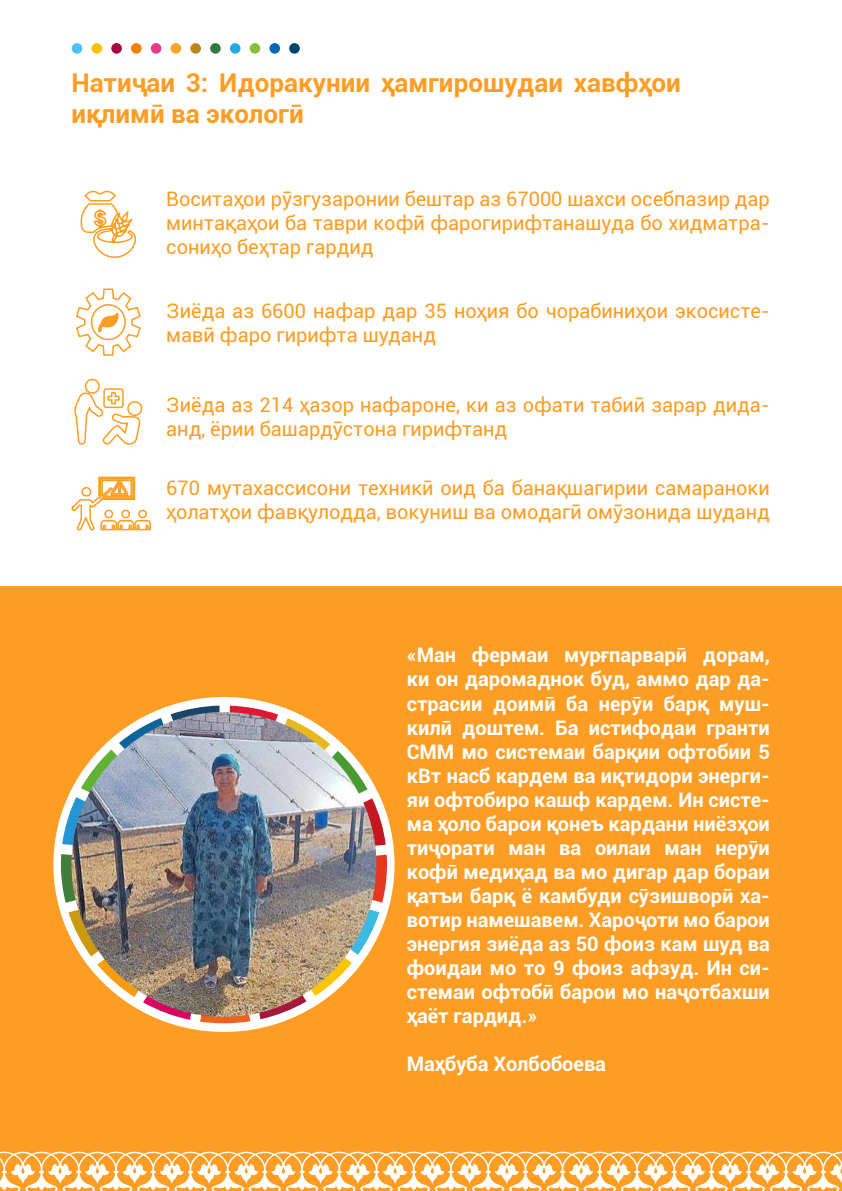
<style>
.page{position:relative;width:842px;height:1191px;background:#fff}
.page>*{position:absolute;margin:0;border:0;box-sizing:border-box;transform-origin:0 0}
.t1{font:700 26px/31.2px "Roboto";color:#fd9d24}
.t2{font:700 20px/24px "Roboto";color:#fff;text-align:justify}
.t3{font:20px/24px "Roboto";color:#fd9d24}
</style>
<div class="page">
<div style="left:0;top:586px;width:841px;height:605px;background:#fd9d24"></div>
<svg style="left:61px;top:705px;width:326px;height:318px"></svg>
<svg style="left:74px;top:190px;width:69px;height:255px"></svg>
<svg style="left:71px;top:476px;width:80px;height:55px"></svg>
<img style="left:71px;top:712px;width:305px;height:304px;border-radius:152px">
<svg style="left:0;top:1151px;width:841px;height:40px"></svg>
<div style="left:91px;top:43px;width:11px;height:11px;background:#fcc000;border-radius:50%"></div>
<div style="left:131px;top:43px;width:11px;height:11px;background:#f07f09;border-radius:50%"></div>
<div style="left:170px;top:43px;width:11px;height:11px;background:#f7a427;border-radius:50%"></div>
<div style="left:210px;top:43px;width:11px;height:11px;background:#327a3e;border-radius:50%"></div>
<div style="left:72px;top:43px;width:10px;height:11px;background:#4dc2ef;border-radius:50%"></div>
<div style="left:111px;top:43px;width:11px;height:11px;background:#a40a3f;border-radius:50%"></div>
<div style="left:151px;top:43px;width:10px;height:11px;background:#e73b8e;border-radius:50%"></div>
<div style="left:190px;top:43px;width:11px;height:11px;background:#b9871d;border-radius:50%"></div>
<div style="left:230px;top:43px;width:10px;height:11px;background:#22aae2;border-radius:50%"></div>
<div style="left:269px;top:43px;width:11px;height:11px;background:#0069b2;border-radius:50%"></div>
<div style="left:249px;top:43px;width:11px;height:11px;background:#89be38;border-radius:50%"></div>
<div style="left:289px;top:43px;width:11px;height:11px;background:#00466c;border-radius:50%"></div>
<h1 class="t1" style="left:71px;top:66px;width:610px">Натиҷаи 3: Идоракунии ҳамгирошудаи хавфҳои иқлимӣ ва экологӣ</h1>
<p class="t3" style="left:166px;top:186px;width:605px;text-align:justify">Воситаҳои рӯзгузаронии бештар аз 67000 шахси осебпазир дар минтақаҳои ба таври кофӣ фарогирифтанашуда бо хидматра&shy;сониҳо беҳтар гардид</p>
<p class="t3" style="left:166px;top:298px;width:605px">Зиёда аз 6600 нафар дар 35 ноҳия бо чорабиниҳои экосисте&shy;мавӣ фаро гирифта шуданд</p>
<p class="t3" style="left:166px;top:392px;width:605px">Зиёда аз 214 ҳазор нафароне, ки аз офати табиӣ зарар дида&shy;анд, ёрии башардӯстона гирифтанд</p>
<p class="t3" style="left:166px;top:475px;width:605px">670 мутахассисони техникӣ оид ба банақшагирии самараноки ҳолатҳои фавқулодда, вокуниш ва омодагӣ омӯзонида шуданд</p>
<p class="t2" style="left:406px;top:642px;width:364px">«Ман фермаи мурғпарварӣ дорам, ки он даромаднок буд, аммо дар да&shy;страсии доимӣ ба нерӯи барқ муш&shy;килӣ доштем. Ба истифодаи гранти СММ мо системаи барқии офтобии 5 кВт насб кардем ва иқтидори энерги&shy;яи офтобиро кашф кардем. Ин систе&shy;ма ҳоло барои қонеъ кардани ниёзҳои тиҷорати ман ва оилаи ман нерӯи кофӣ медиҳад ва мо дигар дар бораи қатъи барқ ё камбуди сӯзишворӣ ха&shy;вотир намешавем. Хароҷоти мо барои энергия зиёда аз 50 фоиз кам шуд ва фоидаи мо то 9 фоиз афзуд. Ин си&shy;стемаи офтобӣ барои мо наҷотбахши ҳаёт гардид.»</p>
<p class="t2" style="left:406px;top:1050px;width:201px">Маҳбуба Холбобоева</p>
</div>
